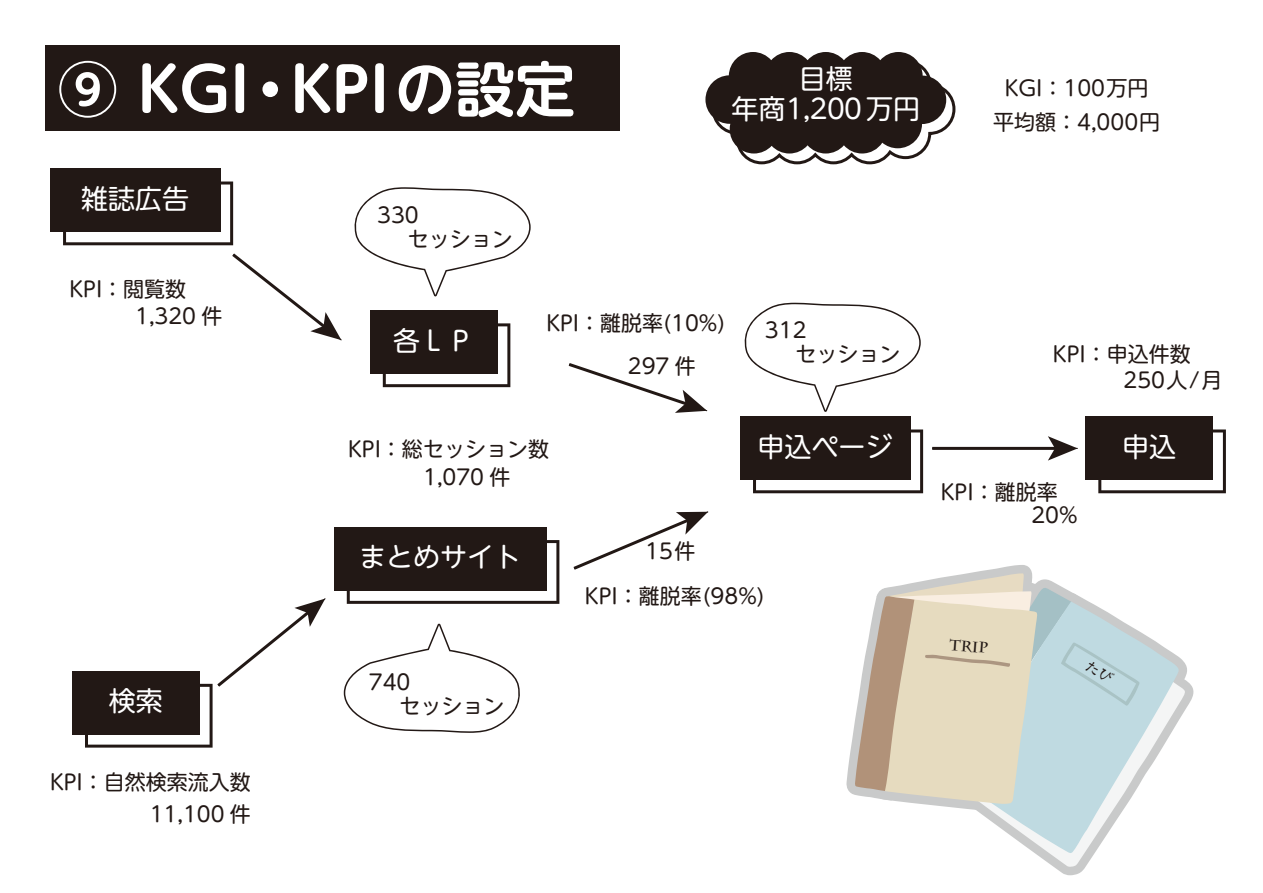
<style>
.page{position:relative;width:1263px;height:893px;background:#fff}
.page>*{position:absolute;margin:0;border:0;box-sizing:border-box;transform-origin:0 0}
.t1{font:700 60px "UD Shin M Go Pr 6 De";color:#fff}
.t2{font:27px/30px "UD Shin M Go Pr 6";color:#fff;text-align:center}
.t3{font:21px/24px "UD Shin M Go Pr 6";color:#221815}
.t4{font:700 15px "Charlemagne Std";color:#221815}
</style>
<div class="page">
<svg style="left:1035px;top:658px;width:151px;height:209px"></svg>
<svg style="left:979px;top:637px;width:201px;height:216px"></svg>
<div style="left:45px;top:45px;width:574px;height:85px;background:#221815"></div>
<svg style="left:347px;top:540px;width:212px;height:64px"></svg>
<div style="left:334px;top:527px;width:212px;height:64px;background:#221815"></div>
<div style="left:50px;top:169px;width:170px;height:63px;background:#221815"></div>
<svg style="left:354px;top:187px;width:177px;height:109px"></svg>
<svg style="left:344px;top:624px;width:176px;height:109px"></svg>
<svg style="left:744px;top:303px;width:177px;height:109px"></svg>
<svg style="left:753px;top:429px;width:170px;height:64px"></svg>
<div style="left:740px;top:416px;width:170px;height:64px;background:#221815"></div>
<svg style="left:1098px;top:429px;width:128px;height:64px"></svg>
<div style="left:1085px;top:416px;width:128px;height:64px;background:#221815"></div>
<svg style="left:383px;top:323px;width:127px;height:64px"></svg>
<div style="left:370px;top:310px;width:127px;height:64px;background:#221815"></div>
<div style="left:72px;top:671px;width:128px;height:64px;background:#221815"></div>
<svg style="left:705px;top:52px;width:251px;height:113px"></svg>
<svg style="left:63px;top:182px;width:278px;height:158px"></svg>
<svg style="left:85px;top:599px;width:240px;height:149px"></svg>
<svg style="left:573px;top:512px;width:135px;height:58px"></svg>
<svg style="left:568px;top:363px;width:139px;height:50px"></svg>
<hr style="left:932px;top:447px;width:124px;height:3px;background:#221815">
<svg style="left:1048px;top:436px;width:30px;height:25px"></svg>
<svg style="left:846px;top:565px;width:302px;height:247px"></svg>
<h1 class="t1" style="left:58px;top:38px;width:519px">⑨ KGI・KPIの設定</h1>
<p class="t2" style="left:731px;top:62px;width:190px">目標<br>年商1,200 万円</p>
<p class="t3" style="left:993px;top:70px;width:169px;line-height:34px;text-align:center">KGI：100万円平均額：4,000円</p>
<p class="t2" style="left:81px;top:182px;width:109px">雑誌広告</p>
<p class="t3" style="left:135px;top:274px;width:89px;line-height:27.5px;text-indent:-66px">KPI：閲覧数<br>1,320 件</p>
<p class="t3" style="left:408px;top:202px;width:106px;text-indent:-31px">330<br>セッション</p>
<p class="t2" style="left:393px;top:324px;width:82px">各ＬＰ</p>
<p class="t3" style="left:628px;top:300px;width:99px;line-height:43.5px;text-indent:-81px">KPI：離脱率(10%)<br>297 件</p>
<p class="t3" style="left:423px;top:434px;width:127px;line-height:27.5px;text-indent:-75px">KPI：総セッション数<br>1,070 件</p>
<p class="t2" style="left:359px;top:540px;width:163px">まとめサイト</p>
<p class="t3" style="left:645px;top:538px;width:52px">15件</p>
<p class="t3" style="left:796px;top:317px;width:106px;text-indent:-31px">312<br>セッション</p>
<p class="t3" style="left:1123px;top:339px;width:100px;line-height:26.1px;text-indent:-71px">KPI：申込件数<br>250人/月</p>
<p class="t2" style="left:757px;top:430px;width:136px">申込ページ</p>
<p class="t2" style="left:1122px;top:430px;width:55px">申込</p>
<p class="t3" style="left:1031px;top:479px;width:48px;line-height:23.2px;text-indent:-91px">KPI：離脱率<br>20%</p>
<p class="t2" style="left:109px;top:684px;width:55px">検索</p>
<p class="t3" style="left:50px;top:765px;width:202px;line-height:31.8px;text-align:right">KPI：自然検索流入数<br>11,100 件</p>
<p class="t3" style="left:400px;top:669px;width:106px;text-indent:-31px">740<br>セッション</p>
<p class="t3" style="left:585px;top:583px;width:181px">KPI：離脱率(98%)</p>
<p class="t4" style="left:950px;top:636px;width:40px;rotate:4deg">TRIP</p>
</div>
